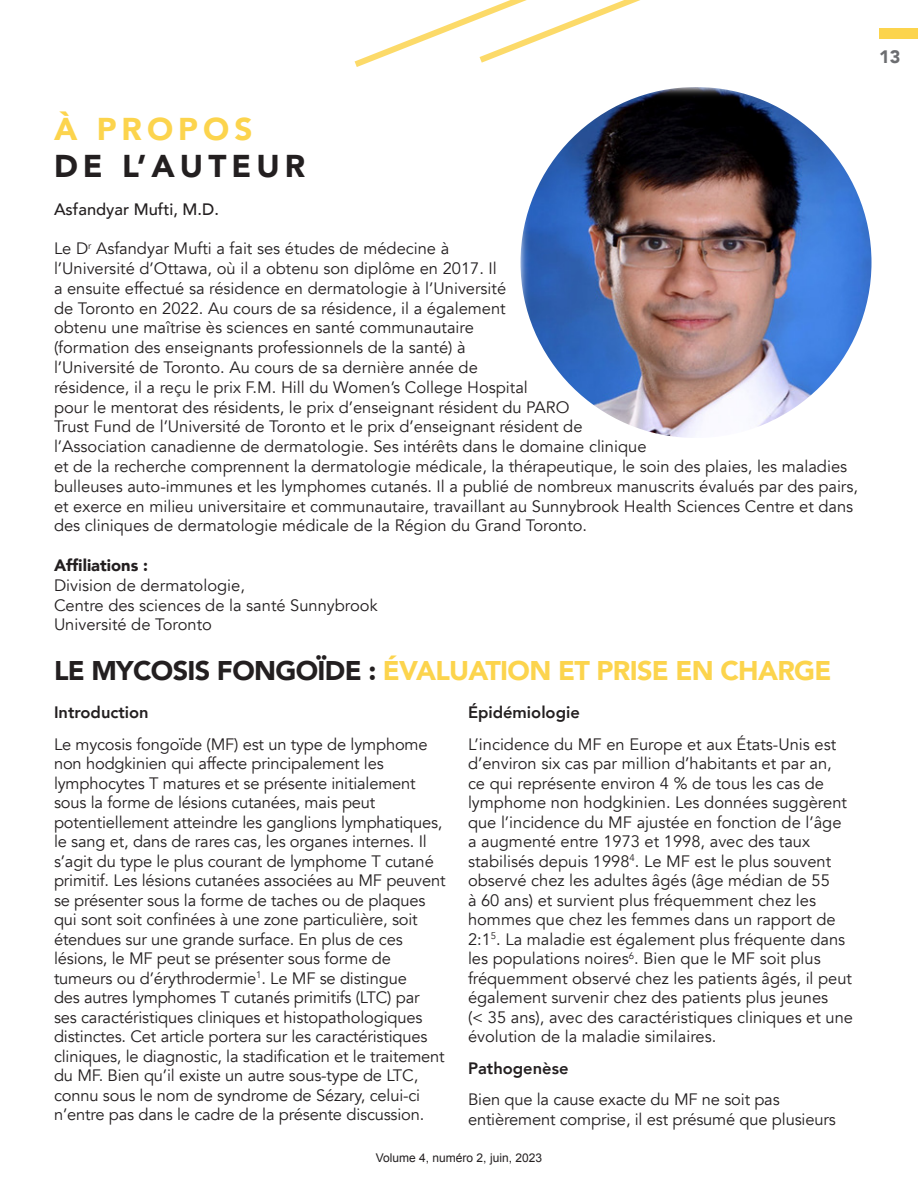
<style>
.page{position:relative;width:918px;height:1188px;background:#fff}
.page>*{position:absolute;margin:0;border:0;box-sizing:border-box;transform-origin:0 0}
.t1{font:900 31.5px "Avenir";letter-spacing:.16em;color:#231f20}
.t2{font:900 31.5px "Avenir";letter-spacing:.16em;color:#fcd44d}
.t3{font:900 27px "Avenir";letter-spacing:-.025em;color:#fcd44d}
.t4{font:900 18px "Avenir";color:#6c6d70}
.t5{font:16.5px/19.5px "Avenir";color:#231f20}
.t6{font:800 16.5px "Avenir";color:#231f20}
.t7{font:500 16.5px "Avenir";color:#231f20}
.t8{font:900 16.5px "Avenir";color:#231f20}
.t9{font:12px "Arial";color:#231f20}
.s1{color:#231f20}
</style>
<div class="page">
<hr style="left:0;top:882px;width:1px;height:306px;background:#f0f4f9">
<svg style="left:0;top:882px;width:1px;height:116px"></svg>
<svg style="left:354px;top:0;width:564px;height:67px"></svg>
<img style="left:520px;top:87px;width:352px;height:351px;border-radius:176px">
<p class="t2" style="left:54px;top:102px;width:200px">À PROPOS</p>
<p class="t1" style="left:54px;top:139px;width:253px">DE L’AUTEUR</p>
<p class="t7" style="left:54px;top:194px;width:166px">Asfandyar Mufti, M.D.</p>
<p class="t5" style="left:54px;top:239px;width:806px">Le D<sup>r</sup> Asfandyar Mufti a fait ses études de médecine à<br>l’Université d’Ottawa, où il a obtenu son diplôme en 2017. Il<br>a ensuite effectué sa résidence en dermatologie à l’Université<br>de Toronto en 2022. Au cours de sa résidence, il a également<br>obtenu une maîtrise ès sciences en santé communautaire<br>(formation des enseignants professionnels de la santé) à<br>l’Université de Toronto. Au cours de sa dernière année de<br>résidence, il a reçu le prix F.M. Hill du Women’s College Hospital<br>pour le mentorat des résidents, le prix d’enseignant résident du PARO<br>Trust Fund de l’Université de Toronto et le prix d’enseignant résident de<br>l’Association canadienne de dermatologie. Ses intérêts dans le domaine clinique<br>et de la recherche comprennent la dermatologie médicale, la thérapeutique, le soin des plaies, les maladies bulleuses auto-immunes et les lymphomes cutanés. Il a publié de nombreux manuscrits évalués par des pairs, et exerce en milieu universitaire et communautaire, travaillant au Sunnybrook Health Sciences Centre et dans des cliniques de dermatologie médicale de la Région du Grand Toronto.</p>
<p class="t8" style="left:54px;top:551px;width:96px">Affiliations :</p>
<p class="t5" style="left:54px;top:576px;width:192px">Division de dermatologie,</p>
<p class="t5" style="left:54px;top:595px;width:325px">Centre des sciences de la santé Sunnybrook</p>
<p class="t5" style="left:54px;top:615px;width:159px">Université de Toronto</p>
<p class="t3" style="left:54px;top:647px;width:779px"><span class="s1">LE MYCOSIS FONGOÏDE :</span> ÉVALUATION ET PRISE EN CHARGE</p>
<p class="t6" style="left:54px;top:700px;width:96px">Introduction</p>
<p class="t5" style="left:54px;top:735px;width:393px">Le mycosis fongoïde (MF) est un type de lymphome non hodgkinien qui affecte principalement les lymphocytes T matures et se présente initialement sous la forme de lésions cutanées, mais peut potentiellement atteindre les ganglions lymphatiques, le sang et, dans de rares cas, les organes internes. Il s’agit du type le plus courant de lymphome T cutané primitif. Les lésions cutanées associées au MF peuvent se présenter sous la forme de taches ou de plaques qui sont soit confinées à une zone particulière, soit étendues sur une grande surface. En plus de ces lésions, le MF peut se présenter sous forme de tumeurs ou d’érythrodermie<sup>1</sup>. Le MF se distingue<br>des autres lymphomes T cutanés primitifs (LTC) par ses caractéristiques cliniques et histopathologiques distinctes. Cet article portera sur les caractéristiques cliniques, le diagnostic, la stadification et le traitement du MF. Bien qu’il existe un autre sous-type de LTC, connu sous le nom de syndrome de Sézary, celui-ci n’entre pas dans le cadre de la présente discussion.</p>
<p class="t6" style="left:468px;top:700px;width:113px">Épidémiologie</p>
<p class="t5" style="left:468px;top:735px;width:387px">L’incidence du MF en Europe et aux États-Unis est d’environ six cas par million d’habitants et par an, ce qui représente environ 4 % de tous les cas de lymphome non hodgkinien. Les données suggèrent que l’incidence du MF ajustée en fonction de l’âge a augmenté entre 1973 et 1998, avec des taux stabilisés depuis 1998<sup>4</sup>. Le MF est le plus souvent observé chez les adultes âgés (âge médian de 55<br>à 60 ans) et survient plus fréquemment chez les hommes que chez les femmes dans un rapport de 2:1<sup>5</sup>. La maladie est également plus fréquente dans les populations noires<sup>6</sup>. Bien que le MF soit plus fréquemment observé chez les patients âgés, il peut également survenir chez des patients plus jeunes<br>(&lt; 35 ans), avec des caractéristiques cliniques et une évolution de la maladie similaires.</p>
<p class="t6" style="left:468px;top:1055px;width:102px">Pathogenèse</p>
<p class="t5" style="left:468px;top:1090px;width:369px">Bien que la cause exacte du MF ne soit pas entièrement comprise, il est présumé que plusieurs</p>
<p class="t9" style="left:376px;top:1150px;width:168px">Volume 4, numéro 2, juin, 2023</p>
<p class="t4" style="left:879px;top:42px;width:23px">13</p>
</div>
